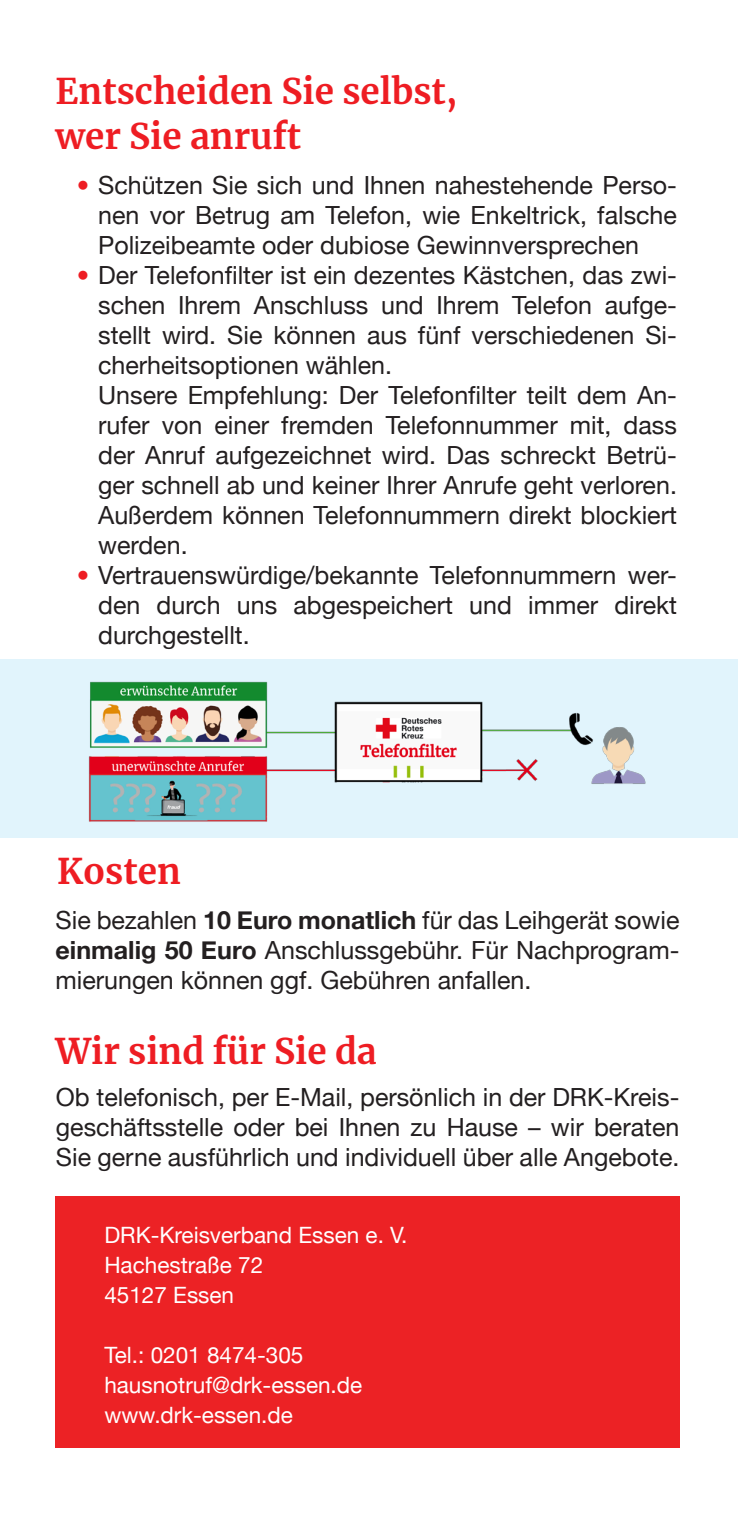
<style>
.page{position:relative;width:738px;height:1517px;background:#fff}
.page>*{position:absolute;margin:0;border:0;box-sizing:border-box;transform-origin:0 0}
.Headlinegröße_I_20_2{font:700 35px/45px "Merriweather";color:#ee1d23}
.Aufzählung_9_12_pt{font:25px/30px "Helvetica Neue";color:#231f20;text-align:justify}
.t1{font:22.5px "Helvetica Neue";color:#fff}
.s1{color:#ee1d23}
.s2{font-weight:700}
</style>
<div class="page">
<div style="left:0;top:658px;width:737px;height:179px;background:#e1f4fc"></div>
<img style="left:30px;top:658px;width:689px;height:180px">
<div style="left:56px;top:1196px;width:623px;height:251px;background:#ec2225"></div>
<p class="Headlinegröße_I_20_2" style="left:56px;top:68px;width:403px">Entscheiden Sie selbst, wer Sie anruft</p>
<p class="Aufzählung_9_12_pt" style="left:98px;top:170px;width:580px;text-indent:-21px"><span class="s1">•</span> Schützen Sie sich und Ihnen nahestehende Perso&shy;nen vor Betrug am Telefon, wie Enkeltrick, falsche Polizeibeamte oder dubiose Gewinnversprechen</p>
<p class="Aufzählung_9_12_pt" style="left:98px;top:260px;width:580px;text-indent:-21px"><span class="s1">•</span> Der Telefonfilter ist ein dezentes Kästchen, das zwi&shy;schen Ihrem Anschluss und Ihrem Telefon aufge&shy;stellt wird. Sie können aus fünf verschiedenen Si&shy;cherheitsoptionen wählen.</p>
<p class="Aufzählung_9_12_pt" style="left:98px;top:380px;width:580px">Unsere Empfehlung: Der Telefonfilter teilt dem An&shy;rufer von einer fremden Telefonnummer mit, dass der Anruf aufgezeichnet wird. Das schreckt Betrü&shy;ger schnell ab und keiner Ihrer Anrufe geht verloren.<br>Außerdem können Telefonnummern direkt blockiert werden.</p>
<p class="Aufzählung_9_12_pt" style="left:98px;top:560px;width:580px;text-indent:-21px"><span class="s1">•</span> Vertrauenswürdige/bekannte Telefonnummern wer&shy;den durch uns abgespeichert und immer direkt durchgestellt.</p>
<p class="Headlinegröße_I_20_2" style="left:57px;top:848px;width:125px">Kosten</p>
<p class="Aufzählung_9_12_pt" style="left:56px;top:904px;width:625px">Sie bezahlen <span class="s2">10 Euro monatlich</span> für das Leihgerät sowie <span class="s2">einmalig 50 Euro</span> Anschlussgebühr. Für Nachprogram&shy;mierungen können ggf. Gebühren anfallen.</p>
<p class="Headlinegröße_I_20_2" style="left:56px;top:1028px;width:322px">Wir sind für Sie da</p>
<p class="Aufzählung_9_12_pt" style="left:56px;top:1082px;width:624px">Ob telefonisch, per E-Mail, persönlich in der DRK-Kreis&shy;geschäftsstelle oder bei Ihnen zu Hause – wir beraten Sie gerne ausführlich und individuell über alle Angebote.</p>
<p class="t1" style="left:104px;top:1221px;width:304px">DRK-Kreisverband Essen e. V.</p>
<p class="t1" style="left:104px;top:1251px;width:160px">Hachestraße 72</p>
<p class="t1" style="left:104px;top:1281px;width:131px">45127 Essen</p>
<p class="t1" style="left:104px;top:1341px;width:200px">Tel.: 0201 8474-305</p>
<p class="t1" style="left:104px;top:1371px;width:259px">hausnotruf@drk-essen.de</p>
<p class="t1" style="left:104px;top:1401px;width:190px">www.drk-essen.de</p>
</div>
